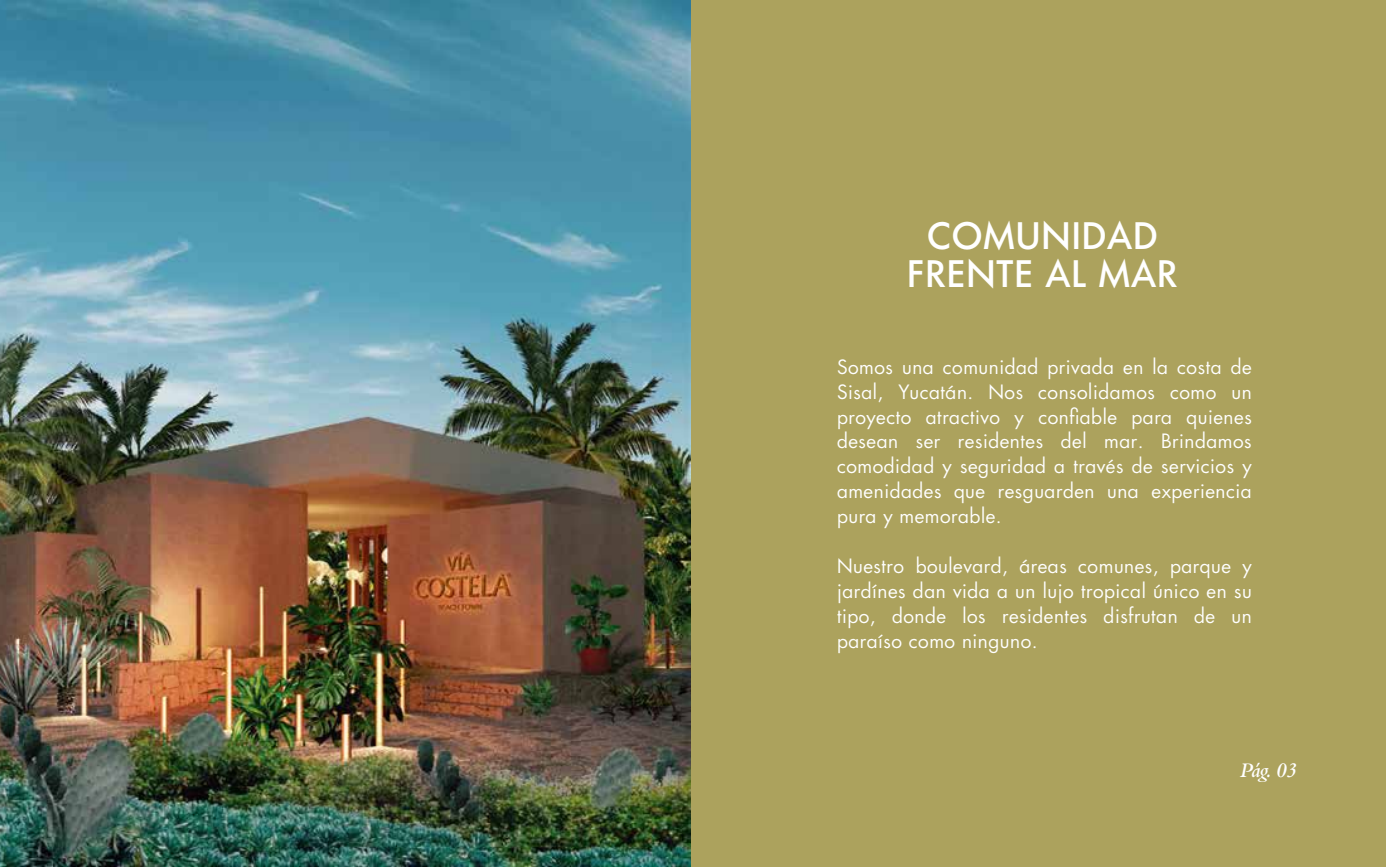
<style>
.page{position:relative;width:1386px;height:867px;background:#fff}
.page>*{position:absolute;margin:0;border:0;box-sizing:border-box;transform-origin:0 0}
.t1{font:500 40.07px/38px "Architype Renner";letter-spacing:.025em;color:#fff;text-align:center}
.t2{font:21.7px/24.8px "Architype Renner";letter-spacing:.025em;color:#fff;text-align:justify}
.t3{font:italic 600 21.7px "Bembo Std";color:#fff}
</style>
<div class="page">
<img style="left:0;top:0;width:692px;height:866px">
<div style="left:692px;top:0;width:694px;height:866px;background:#aca25d"></div>
<h1 class="t1" style="left:907px;top:217px;width:272px">COMUNIDAD<br>FRENTE AL MAR</h1>
<p class="t2" style="left:837px;top:354px;width:416px">Somos una comunidad privada en la costa de Sisal, Yucatán. Nos consolidamos como un proyecto atractivo y confiable para quienes desean ser residentes del mar. Brindamos comodidad y seguridad a través de servicios y amenidades que resguarden una experiencia pura y memorable.</p>
<p class="t2" style="left:837px;top:554px;width:416px">Nuestro boulevard, áreas comunes, parque y jardínes dan vida a un lujo tropical único en su tipo, donde los residentes disfrutan de un paraíso como ninguno.</p>
<p class="t3" style="left:1240px;top:757px;width:59px">Pág. 03</p>
</div>
